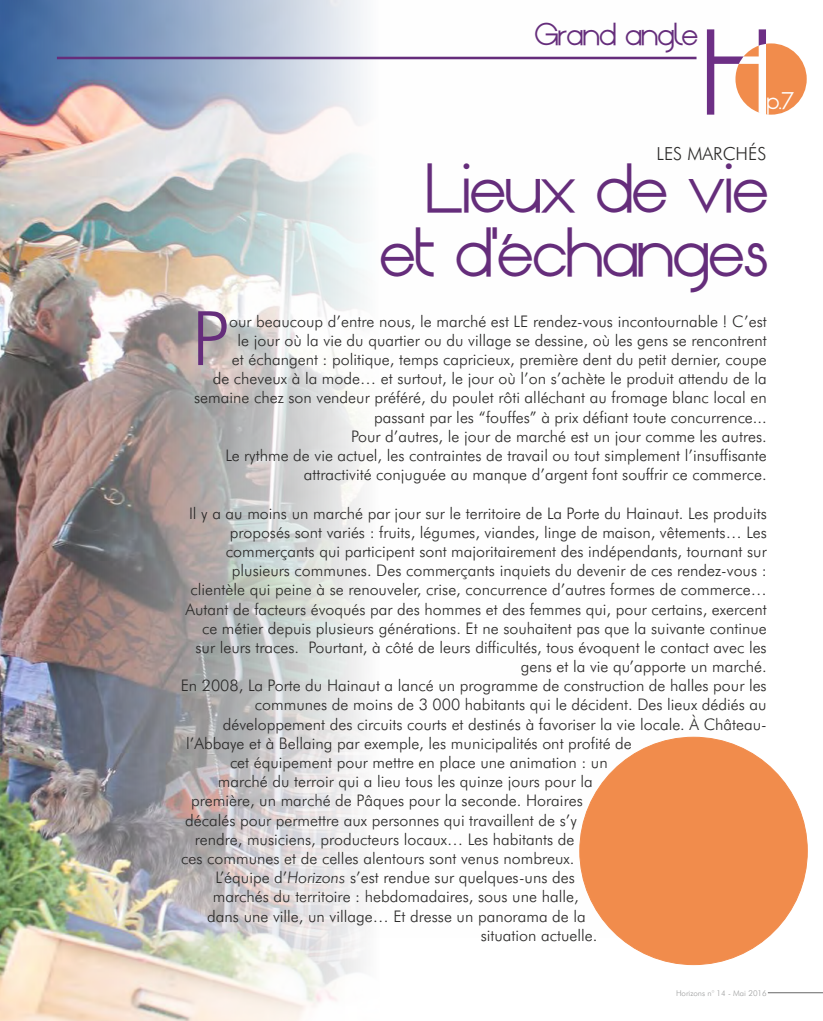
<style>
.page{position:relative;width:823px;height:1021px;background:#fff}
.page>*{position:absolute;margin:0;border:0;box-sizing:border-box;transform-origin:0 0}
.t1{font:300 75.2px "Futura BT";color:#652d7b}
.t2{font:800 48px/63.8px "Origin";color:#652d7b;text-align:right}
.t3{font:800 22px "Origin";color:#652d7b}
.t4{font:300 18px "Futura BT";color:#2b2a29}
.t5{font:800 16.6px "Origin";color:#fefefe}
.t6{font:300 16px/19.2px "Futura BT";color:#2b2a29;text-align:right}
.t7{font:300 8px "Futura BT";color:#9d9e9e}
.s1{font-style:italic}
</style>
<div class="page">
<img style="left:0;top:0;width:822px;height:1020px">
<svg style="left:706px;top:29px;width:100px;height:86px"></svg>
<hr style="left:57px;top:57px;width:639px;height:2px;background:#652d7b">
<div style="left:579px;top:737px;width:228px;height:227px;background:#f18c4c;border:1px solid #f18c4c;border-radius:50%"></div>
<hr style="left:767px;top:992px;width:55px;height:1px;background:#898989">
<h3 class="t3" style="left:533px;top:23px;width:164px">Grand angle</h3>
<p class="t5" style="left:766px;top:93px;width:29px">p.7</p>
<p class="t4" style="left:656px;top:146px;width:111px">LES MARCHÉS</p>
<h2 class="t2" style="left:378px;top:164px;width:389px">Lieux de vie et d’échanges</h2>
<h1 class="t1" style="left:191px;top:308px;width:39px">P</h1>
<p class="t6" style="left:194px;top:313px;width:573px">our beaucoup d’entre nous, le marché est LE rendez-vous incontournable ! C’est<br>le jour où la vie du quartier ou du village se dessine, où les gens se rencontrent<br>et échangent : politique, temps capricieux, première dent du petit dernier, coupe<br>de cheveux à la mode… et surtout, le jour où l’on s’achète le produit attendu de la semaine chez son vendeur préféré, du poulet rôti alléchant au fromage blanc local en passant par les “fouffes” à prix défiant toute concurrence...<br>Pour d’autres, le jour de marché est un jour comme les autres.<br>Le rythme de vie actuel, les contraintes de travail ou tout simplement l’insuffisante attractivité conjuguée au manque d’argent font souffrir ce commerce.</p>
<p class="t6" style="left:189px;top:505px;width:579px">Il y a au moins un marché par jour sur le territoire de La Porte du Hainaut. Les produits</p>
<p class="t6" style="left:229px;top:524px;width:538px">proposés sont variés : fruits, légumes, viandes, linge de maison, vêtements… Les</p>
<p class="t6" style="left:226px;top:543px;width:542px">commerçants qui participent sont majoritairement des indépendants, tournant sur</p>
<p class="t6" style="left:232px;top:562px;width:536px">plusieurs communes. Des commerçants inquiets du devenir de ces rendez-vous :</p>
<p class="t6" style="left:190px;top:581px;width:577px">clientèle qui peine à se renouveler, crise, concurrence d’autres formes de commerce…</p>
<p class="t6" style="left:185px;top:600px;width:582px">Autant de facteurs évoqués par des hommes et des femmes qui, pour certains, exercent</p>
<p class="t6" style="left:202px;top:620px;width:566px">ce métier depuis plusieurs générations. Et ne souhaitent pas que la suivante continue</p>
<p class="t6" style="left:195px;top:639px;width:572px">sur leurs traces. Pourtant, à côté de leurs difficultés, tous évoquent le contact avec les</p>
<p class="t6" style="left:520px;top:658px;width:247px">gens et la vie qu’apporte un marché.</p>
<p class="t6" style="left:180px;top:677px;width:587px">En 2008, La Porte du Hainaut a lancé un programme de construction de halles pour les</p>
<p class="t6" style="left:255px;top:696px;width:513px">communes de moins de 3 000 habitants qui le décident. Des lieux dédiés au</p>
<p class="t6" style="left:223px;top:716px;width:545px">développement des circuits courts et destinés à favoriser la vie locale. À Château-</p>
<p class="t6" style="left:186px;top:735px;width:447px">l’Abbaye et à Bellaing par exemple, les municipalités ont profité de</p>
<p class="t6" style="left:230px;top:754px;width:379px">cet équipement pour mettre en place une animation : un</p>
<p class="t6" style="left:218px;top:773px;width:376px">marché du terroir qui a lieu tous les quinze jours pour la</p>
<p class="t6" style="left:191px;top:792px;width:393px">première, un marché de Pâques pour la seconde. Horaires</p>
<p class="t6" style="left:185px;top:811px;width:393px">décalés pour permettre aux personnes qui travaillent de s’y</p>
<p class="t6" style="left:195px;top:831px;width:381px">rendre, musiciens, producteurs locaux… Les habitants de</p>
<p class="t6" style="left:181px;top:850px;width:394px">ces communes et de celles alentours sont venus nombreux.</p>
<p class="t6" style="left:215px;top:869px;width:360px">L’équipe d’<span class="s1">Horizons</span> s’est rendue sur quelques-uns des</p>
<p class="t6" style="left:213px;top:888px;width:367px">marchés du territoire : hebdomadaires, sous une halle,</p>
<p class="t6" style="left:207px;top:907px;width:380px">dans une ville, un village… Et dresse un panorama de la</p>
<p class="t6" style="left:480px;top:926px;width:118px">situation actuelle.</p>
<p class="t7" style="left:675px;top:989px;width:92px">Horizons n° 14 - Mai 2016</p>
</div>
